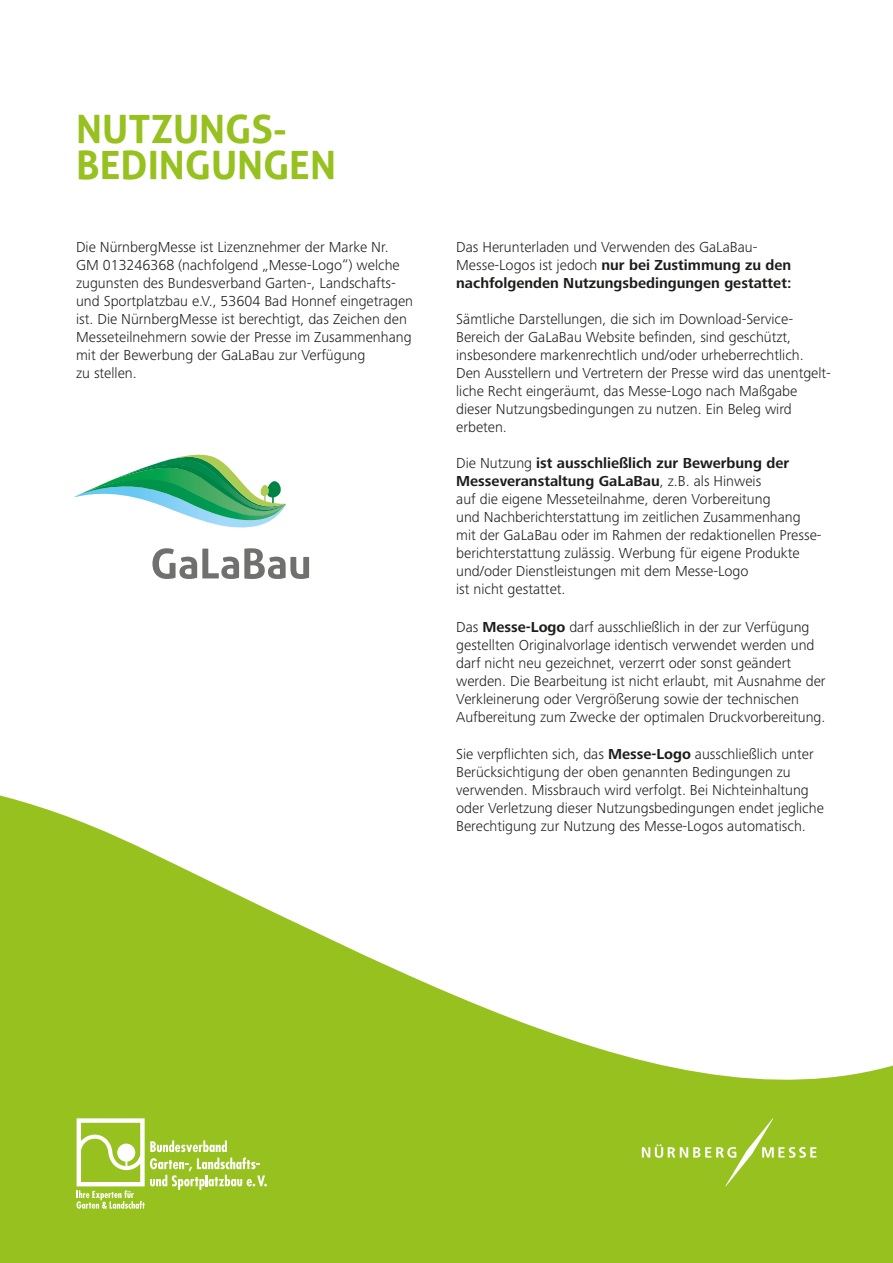
<style>
.page{position:relative;width:893px;height:1263px;background:#fff}
.page>*{position:absolute;margin:0;border:0;box-sizing:border-box;transform-origin:0 0}
.t1{font:700 39px/36px "Aller";color:#96c11f}
.t2{font:300 15px/18px "Frutiger Next LTW1 G";color:#1d1d1b}
.t3{font:700 15px/18px "Frutiger Next LTW1 G";color:#1d1d1b}
.s1{font-weight:300}
.s2{font-weight:700}
</style>
<div class="page">
<svg style="left:0;top:795px;width:893px;height:468px;fill:#96c11f"></svg>
<svg style="left:642px;top:1118px;width:174px;height:68px;background:#9ec530"></svg>
<svg style="left:77px;top:1118px;width:190px;height:91px;background:#abcd4d"></svg>
<svg style="left:74px;top:454px;width:212px;height:74px"></svg>
<svg style="left:152px;top:548px;width:157px;height:31px"></svg>
<h1 class="t1" style="left:76px;top:111px;width:261px">NUTZUNGS-<br>BEDINGUNGEN</h1>
<p class="t2" style="left:76px;top:238px;width:339px">Die NürnbergMesse ist Lizenznehmer der Marke Nr.<br>GM 013246368 (nachfolgend „Messe-Logo“) welche zugunsten des Bundesverband Garten-, Landschafts&shy;und Sportplatzbau e.V., 53604 Bad Honnef eingetragen ist. Die NürnbergMesse ist berechtigt, das Zeichen den Messeteilnehmern sowie der Presse im Zusammenhang mit der Bewerbung der GaLaBau zur Verfügung<br>zu stellen.</p>
<p class="t3" style="left:456px;top:239px;width:337px"><span class="s1">Das Herunterladen und Verwenden des GaLaBau-<br>Messe-Logos ist jedoch</span> nur bei Zustimmung zu den nachfolgenden Nutzungsbedingungen gestattet:</p>
<p class="t2" style="left:456px;top:310px;width:376px">Sämtliche Darstellungen, die sich im Download-Service-Bereich der GaLaBau Website befinden, sind geschützt, insbesondere markenrechtlich und/oder urheberrechtlich.<br>Den Ausstellern und Vertretern der Presse wird das unentgelt&shy;liche Recht eingeräumt, das Messe-Logo nach Maßgabe dieser Nutzungsbedingungen zu nutzen. Ein Beleg wird erbeten.</p>
<p class="t2" style="left:456px;top:454px;width:367px">Die Nutzung <span class="s2">ist ausschließlich zur Bewerbung der Messeveranstaltung GaLaBau</span>, z.B. als Hinweis<br>auf die eigene Messeteilnahme, deren Vorbereitung<br>und Nachberichterstattung im zeitlichen Zusammenhang mit der GaLaBau oder im Rahmen der redaktionellen Presse&shy;berichterstattung zulässig. Werbung für eigene Produkte und/oder Dienstleistungen mit dem Messe-Logo<br>ist nicht gestattet.</p>
<p class="t2" style="left:456px;top:618px;width:371px">Das <span class="s2">Messe-Logo</span> darf ausschließlich in der zur Verfügung gestellten Originalvorlage identisch verwendet werden und darf nicht neu gezeichnet, verzerrt oder sonst geändert werden. Die Bearbeitung ist nicht erlaubt, mit Ausnahme der Verkleinerung oder Vergrößerung sowie der technischen Aufbereitung zum Zwecke der optimalen Druckvorbereitung.</p>
<p class="t2" style="left:456px;top:745px;width:369px">Sie verpflichten sich, das <span class="s2">Messe-Logo</span> ausschließlich unter Berücksichtigung der oben genannten Bedingungen zu verwenden. Missbrauch wird verfolgt. Bei Nichteinhaltung oder Verletzung dieser Nutzungsbedingungen endet jegliche Berechtigung zur Nutzung des Messe-Logos automatisch.</p>
</div>
